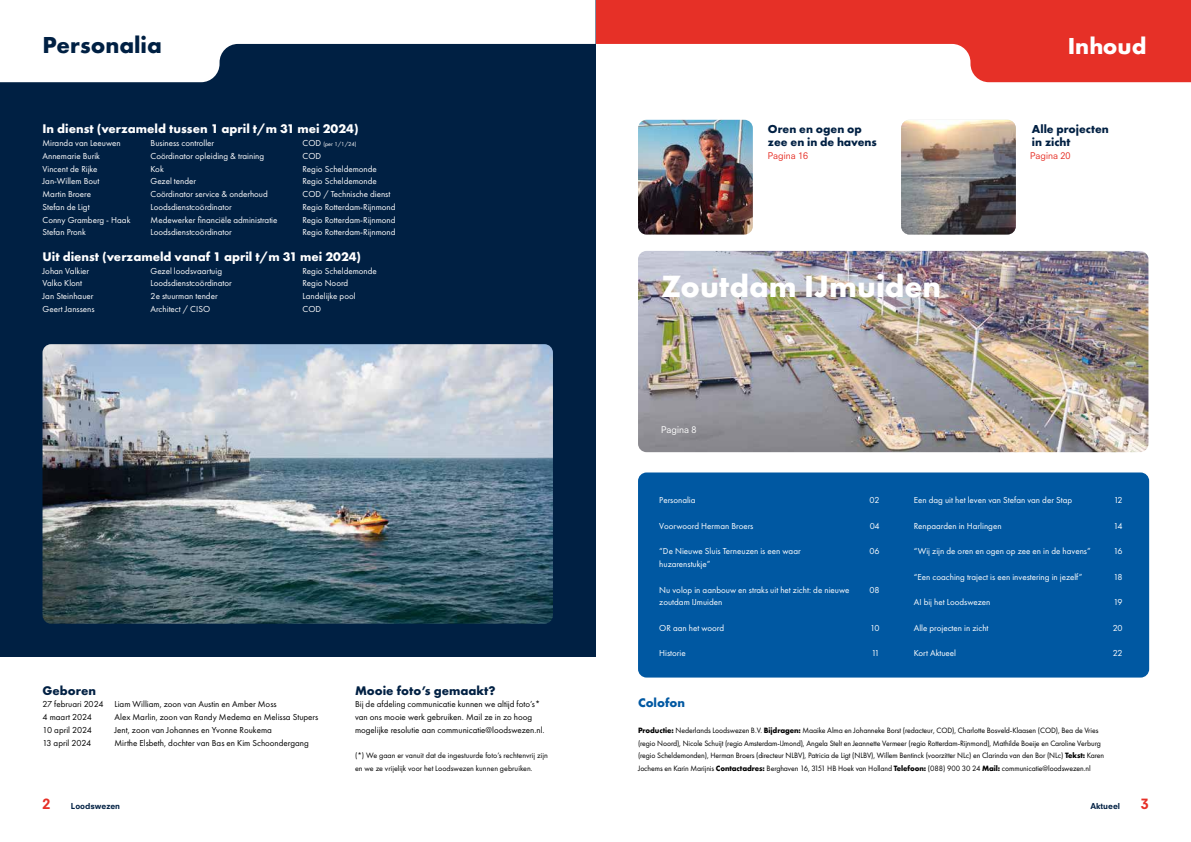
<style>
.page{position:relative;width:1191px;height:842px;background:#fff}
.page>*{position:absolute;margin:0;border:0;box-sizing:border-box;transform-origin:0 0}
.t1{font:700 32px "Futura PT";color:#fff}
.t2{font:700 24px "Futura PT";color:#002043}
.t3{font:700 24px "Futura PT";color:#fff}
.t4{font:800 14px "Neuzeit SLT Std";color:#e63027}
.t5{font:700 13px "Futura PT";color:#fff}
.t6{font:700 13px "Futura PT";color:#002043}
.t7{font:700 13px "Futura PT";color:#0058a2}
.t8{font:700 12px/12.8px "Futura PT";color:#002043}
.t9{font:9px/12.8px "Futura PT";color:#fff}
.t10{font:9px/12.8px "Futura PT";color:#000}
.t11{font:9px "Neuzeit SLT Std";color:#e63027}
.t12{font:9px "Neuzeit SLT Std";color:#fff}
.t13{font:8px/12.8px "Futura PT";letter-spacing:-.01em;color:#000}
.t14{font:800 8px "Neuzeit SLT Std";color:#002043}
.t15{font:6px "Futura PT";color:#fff}
.s1{font-size:9px}
.s2{font-weight:700}
</style>
<div class="page">
<img style="left:638px;top:251px;width:510px;height:201px">
<img style="left:901px;top:120px;width:115px;height:115px">
<img style="left:638px;top:120px;width:115px;height:115px">
<svg style="left:595px;top:0;width:596px;height:82px;fill:#e63027"></svg>
<div style="left:0;top:0;width:595px;height:656px;background:#002043"></div>
<svg style="left:0;top:0;width:595px;height:82px;fill:#fff"></svg>
<div style="left:638px;top:472px;width:511px;height:205px;background:#0058a2;border-radius:9px"></div>
<img style="left:43px;top:344px;width:510px;height:280px">
<h2 class="t2" style="left:43px;top:30px;width:121px">Personalia</h2>
<h3 class="t5" style="left:43px;top:121px;width:318px">In dienst (verzameld tussen 1 april t/m 31 mei 2024)</h3>
<p class="t9" style="left:43px;top:137px;width:80px">Miranda van Leeuwen</p>
<p class="t9" style="left:151px;top:137px;width:65px">Business controller</p>
<p class="t15" style="left:303px;top:140px;width:55px"><span class="s1">COD</span> (per 1/1/24)</p>
<p class="t9" style="left:43px;top:149px;width:59px">Annemarie Burik</p>
<p class="t9" style="left:151px;top:149px;width:115px">Coördinator opleiding &amp; training</p>
<p class="t9" style="left:303px;top:149px;width:20px">COD</p>
<p class="t9" style="left:43px;top:162px;width:57px">Vincent de Rijke</p>
<p class="t9" style="left:151px;top:162px;width:15px">Kok</p>
<p class="t9" style="left:303px;top:162px;width:76px">Regio Scheldemonde</p>
<p class="t9" style="left:43px;top:175px;width:58px">Jan-Willem Bout</p>
<p class="t9" style="left:151px;top:175px;width:47px">Gezel tender</p>
<p class="t9" style="left:303px;top:175px;width:76px">Regio Scheldemonde</p>
<p class="t9" style="left:43px;top:188px;width:50px">Martin Broere</p>
<p class="t9" style="left:151px;top:188px;width:119px">Coördinator service &amp; onderhoud</p>
<p class="t9" style="left:303px;top:188px;width:89px">COD / Technische dienst</p>
<p class="t9" style="left:43px;top:200px;width:49px">Stefan de Ligt</p>
<p class="t9" style="left:151px;top:200px;width:83px">Loodsdienstcoördinator</p>
<p class="t9" style="left:303px;top:200px;width:94px">Regio Rotterdam-Rijnmond</p>
<p class="t9" style="left:43px;top:213px;width:89px">Conny Gramberg - Haak</p>
<p class="t9" style="left:151px;top:213px;width:128px">Medewerker financiële administratie</p>
<p class="t9" style="left:303px;top:213px;width:94px">Regio Rotterdam-Rijnmond</p>
<p class="t9" style="left:43px;top:226px;width:45px">Stefan Pronk</p>
<p class="t9" style="left:151px;top:226px;width:83px">Loodsdienstcoördinator</p>
<p class="t9" style="left:303px;top:226px;width:94px">Regio Rotterdam-Rijnmond</p>
<h3 class="t5" style="left:43px;top:248px;width:320px">Uit dienst (verzameld vanaf 1 april t/m 31 mei 2024)</h3>
<p class="t9" style="left:43px;top:264px;width:48px">Johan Valkier</p>
<p class="t9" style="left:151px;top:264px;width:73px">Gezel loodsvaartuig</p>
<p class="t9" style="left:303px;top:264px;width:76px">Regio Scheldemonde</p>
<p class="t9" style="left:43px;top:277px;width:41px">Valko Klont</p>
<p class="t9" style="left:151px;top:277px;width:83px">Loodsdienstcoördinator</p>
<p class="t9" style="left:303px;top:277px;width:47px">Regio Noord</p>
<p class="t9" style="left:43px;top:290px;width:52px">Jan Steinhauer</p>
<p class="t9" style="left:151px;top:290px;width:69px">2e stuurman tender</p>
<p class="t9" style="left:303px;top:290px;width:55px">Landelijke pool</p>
<p class="t9" style="left:43px;top:302px;width:54px">Geert Janssens</p>
<p class="t9" style="left:151px;top:302px;width:61px">Architect / CISO</p>
<p class="t9" style="left:303px;top:302px;width:20px">COD</p>
<h3 class="t6" style="left:43px;top:682px;width:55px">Geboren</h3>
<p class="t10" style="left:43px;top:698px;width:236px">27 februari 2024 Liam William, zoon van Austin en Amber Moss<br>4 maart 2024</p>
<p class="t10" style="left:115px;top:711px;width:205px">Alex Marlin, zoon van Randy Medema en Melissa Stupers</p>
<p class="t10" style="left:43px;top:723px;width:51px">10 april 2024</p>
<p class="t10" style="left:115px;top:723px;width:159px">Jent, zoon van Johannes en Yvonne Roukema</p>
<p class="t10" style="left:43px;top:736px;width:50px">13 april 2024</p>
<p class="t10" style="left:115px;top:736px;width:196px">Mirthe Elsbeth, dochter van Bas en Kim Schoondergang</p>
<h3 class="t4" style="left:43px;top:796px;width:9px">2</h3>
<p class="t14" style="left:71px;top:801px;width:51px">Loodswezen</p>
<h3 class="t6" style="left:355px;top:682px;width:142px">Mooie foto’s gemaakt?</h3>
<p class="t10" style="left:355px;top:698px;width:191px">Bij de afdeling communicatie kunnen we altijd foto’s* van ons mooie werk gebruiken. Mail ze in zo hoog mogelijke resolutie aan communicatie@loodswezen.nl.</p>
<p class="t13" style="left:355px;top:749px;width:194px">(*) We gaan er vanuit dat de ingestuurde foto’s rechtenvrij zijn en we ze vrijelijk voor het Loodswezen kunnen gebruiken.</p>
<h3 class="t8" style="left:768px;top:123px;width:110px">Oren en ogen op zee en in de havens</h3>
<p class="t11" style="left:767px;top:150px;width:42px">Pagina 16</p>
<h1 class="t1" style="left:661px;top:265px;width:282px">Zoutdam IJmuiden</h1>
<p class="t12" style="left:661px;top:425px;width:37px">Pagina 8</p>
<h2 class="t3" style="left:1067px;top:30px;width:80px">Inhoud</h2>
<h3 class="t8" style="left:1032px;top:123px;width:78px">Alle projecten in zicht</h3>
<p class="t11" style="left:1030px;top:150px;width:42px">Pagina 20</p>
<p class="t9" style="left:659px;top:494px;width:38px">Personalia</p>
<p class="t9" style="left:659px;top:519px;width:96px">Voorwoord Herman Broers</p>
<p class="t9" style="left:659px;top:545px;width:143px">“De Nieuwe Sluis Terneuzen is een waar huzarenstukje”</p>
<p class="t9" style="left:659px;top:583px;width:192px">Nu volop in aanbouw en straks uit het zicht: de nieuwe zoutdam IJmuiden</p>
<p class="t9" style="left:659px;top:621px;width:66px">OR aan het woord</p>
<p class="t9" style="left:659px;top:647px;width:28px">Historie</p>
<p class="t9" style="left:869px;top:494px;width:12px">02</p>
<p class="t9" style="left:869px;top:519px;width:11px">04</p>
<p class="t9" style="left:869px;top:545px;width:12px">06</p>
<p class="t9" style="left:869px;top:583px;width:12px">08</p>
<p class="t9" style="left:870px;top:621px;width:11px">10</p>
<p class="t9" style="left:871px;top:647px;width:10px">11</p>
<p class="t9" style="left:913px;top:494px;width:160px">Een dag uit het leven van Stefan van der Stap</p>
<p class="t9" style="left:913px;top:519px;width:89px">Renpaarden in Harlingen</p>
<p class="t9" style="left:913px;top:545px;width:178px">“Wij zijn de oren en ogen op zee en in de havens”</p>
<p class="t9" style="left:913px;top:570px;width:170px">“Een coaching traject is een investering in jezelf”</p>
<p class="t9" style="left:913px;top:596px;width:78px">AI bij het Loodswezen</p>
<p class="t9" style="left:913px;top:621px;width:76px">Alle projecten in zicht</p>
<p class="t9" style="left:913px;top:647px;width:44px">Kort Aktueel</p>
<p class="t9" style="left:1113px;top:494px;width:10px">12</p>
<p class="t9" style="left:1113px;top:519px;width:11px">14</p>
<p class="t9" style="left:1113px;top:545px;width:11px">16</p>
<p class="t9" style="left:1113px;top:570px;width:11px">18</p>
<p class="t9" style="left:1113px;top:596px;width:11px">19</p>
<p class="t9" style="left:1112px;top:621px;width:11px">20</p>
<p class="t9" style="left:1112px;top:647px;width:11px">22</p>
<h3 class="t7" style="left:638px;top:695px;width:49px">Colofon</h3>
<p class="t13" style="left:638px;top:724px;width:468px"><span class="s2">Productie:</span> Nederlands Loodswezen B.V. <span class="s2">Bijdragen:</span> Maaike Alma en Johanneke Borst (redacteur, COD), Charlotte Bosveld-Klaasen (COD), Bea de Vries (regio Noord), Nicole Schuijt (regio Amsterdam-IJmond), Angela Stelt en Jeannette Vermeer (regio Rotterdam-Rijnmond), Mathilde Boeije en Caroline Verburg (regio Scheldemonden), Herman Broers (directeur NLBV), Patricia de Ligt (NLBV), Willem Bentinck (voorzitter NLc) en Clarinda van den Bor (NLc) <span class="s2">Tekst:</span> Karen Jochems en Karin Marijnis <span class="s2">Contactadres:</span> Berghaven 16, 3151 HB Hoek van Holland <span class="s2">Telefoon:</span> (088) 900 30 24 <span class="s2">Mail:</span> communicatie@loodswezen.nl</p>
<p class="t14" style="left:1090px;top:801px;width:31px">Aktueel</p>
<h3 class="t4" style="left:1140px;top:796px;width:9px">3</h3>
</div>
